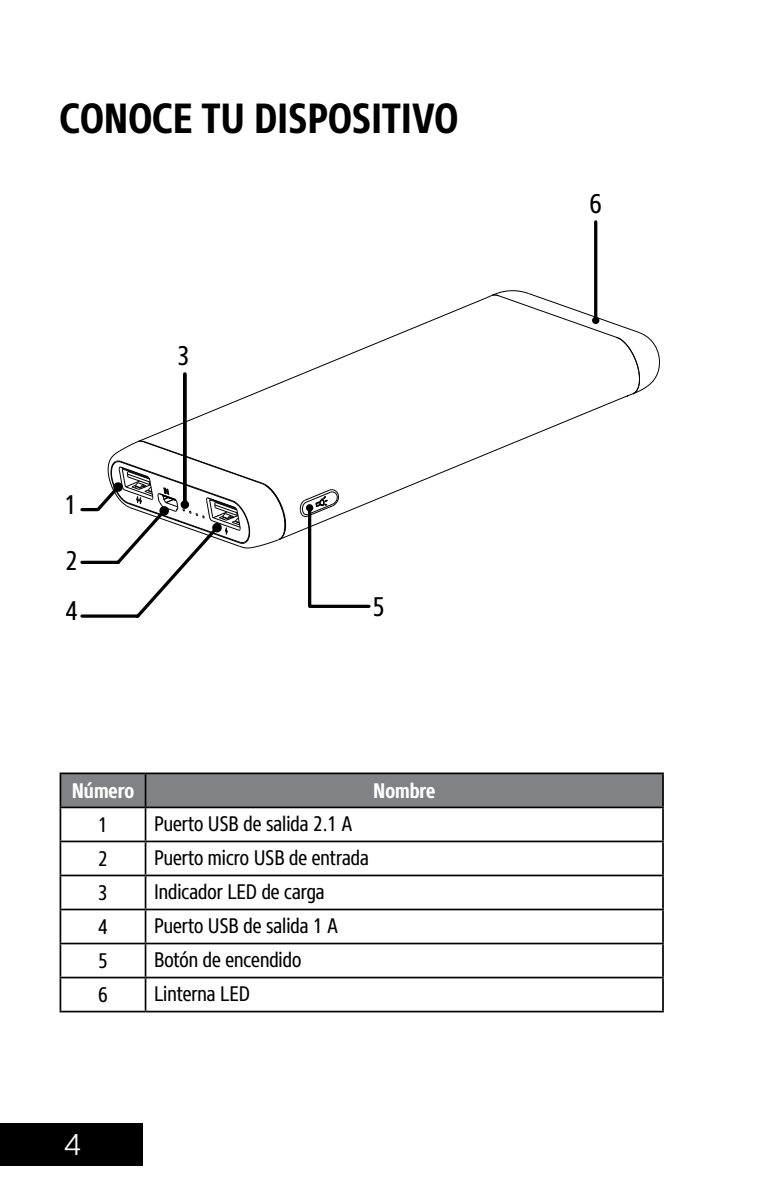
<style>
.page{position:relative;width:766px;height:1191px;background:#fff}
.page>*{position:absolute;margin:0;border:0;box-sizing:border-box;transform-origin:0 0}
.t1{font:700 42px "Core Sans N67 Cn";color:#000}
.t2{font:300 30px "Core Sans N35";color:#fff}
.t3{font:27px/50.7px "Core Sans N47 Cn";color:#000}
.t4{font:21px "Core Sans N47 Cn";color:#000}
.t5{font:700 21px "Core Sans N67 Cn";color:#fff}
</style>
<div class="page">
<div style="left:0;top:1123px;width:143px;height:42px;background:#000"></div>
<hr style="left:594px;top:222px;width:3px;height:98px;background:#000">
<svg style="left:140px;top:298px;width:344px;height:142px"></svg>
<svg style="left:278px;top:395px;width:348px;height:143px"></svg>
<svg style="left:484px;top:290px;width:176px;height:107px"></svg>
<svg style="left:299px;top:488px;width:73px;height:120px"></svg>
<svg style="left:80px;top:440px;width:206px;height:178px"></svg>
<div style="left:61px;top:774px;width:601px;height:32px;background:#808285"></div>
<hr style="left:60px;top:772px;width:85px;height:2px;background:#000">
<hr style="left:60px;top:774px;width:1px;height:32px;background:#000">
<hr style="left:145px;top:772px;width:518px;height:2px;background:#000">
<hr style="left:145px;top:774px;width:1px;height:32px;background:#000">
<hr style="left:662px;top:774px;width:1px;height:32px;background:#000">
<hr style="left:60px;top:806px;width:85px;height:2px;background:#000">
<hr style="left:60px;top:808px;width:1px;height:32px;background:#000">
<hr style="left:145px;top:806px;width:518px;height:2px;background:#000">
<hr style="left:145px;top:808px;width:1px;height:32px;background:#000">
<hr style="left:662px;top:808px;width:1px;height:32px;background:#000">
<hr style="left:60px;top:840px;width:85px;height:2px;background:#000">
<hr style="left:60px;top:842px;width:1px;height:32px;background:#000">
<hr style="left:145px;top:840px;width:518px;height:2px;background:#000">
<hr style="left:145px;top:842px;width:1px;height:32px;background:#000">
<hr style="left:662px;top:842px;width:1px;height:32px;background:#000">
<hr style="left:60px;top:874px;width:85px;height:2px;background:#000">
<hr style="left:60px;top:876px;width:1px;height:32px;background:#000">
<hr style="left:145px;top:874px;width:518px;height:2px;background:#000">
<hr style="left:145px;top:876px;width:1px;height:32px;background:#000">
<hr style="left:662px;top:876px;width:1px;height:32px;background:#000">
<hr style="left:60px;top:908px;width:85px;height:2px;background:#000">
<hr style="left:60px;top:910px;width:1px;height:32px;background:#000">
<hr style="left:145px;top:908px;width:518px;height:2px;background:#000">
<hr style="left:145px;top:910px;width:1px;height:32px;background:#000">
<hr style="left:662px;top:910px;width:1px;height:32px;background:#000">
<hr style="left:60px;top:942px;width:85px;height:2px;background:#000">
<hr style="left:60px;top:944px;width:1px;height:32px;background:#000">
<hr style="left:145px;top:942px;width:518px;height:2px;background:#000">
<hr style="left:145px;top:944px;width:1px;height:32px;background:#000">
<hr style="left:662px;top:944px;width:1px;height:32px;background:#000">
<hr style="left:60px;top:976px;width:85px;height:2px;background:#000">
<hr style="left:60px;top:978px;width:1px;height:32px;background:#000">
<hr style="left:145px;top:976px;width:518px;height:2px;background:#000">
<hr style="left:145px;top:978px;width:1px;height:32px;background:#000">
<hr style="left:662px;top:978px;width:1px;height:32px;background:#000">
<hr style="left:60px;top:1010px;width:85px;height:2px;background:#000">
<hr style="left:145px;top:1010px;width:518px;height:2px;background:#000">
<h1 class="t1" style="left:60px;top:91px;width:400px">CONOCE TU DISPOSITIVO</h1>
<p class="t3" style="left:64px;top:479px;width:14px">1</p>
<p class="t3" style="left:65px;top:535px;width:14px">2<br>4</p>
<p class="t3" style="left:177px;top:331px;width:14px">3</p>
<p class="t3" style="left:372px;top:581px;width:14px">5</p>
<p class="t5" style="left:72px;top:777px;width:64px">NÚMERO</p>
<p class="t5" style="left:373px;top:777px;width:64px">NOMBRE</p>
<p class="t4" style="left:98px;top:811px;width:11px">1</p>
<p class="t4" style="left:154px;top:810px;width:200px">Puerto USB de salida 2.1 A</p>
<p class="t4" style="left:98px;top:845px;width:11px">2</p>
<p class="t4" style="left:154px;top:844px;width:216px">Puerto micro USB de entrada</p>
<p class="t4" style="left:98px;top:879px;width:11px">3</p>
<p class="t4" style="left:154px;top:878px;width:172px">Indicador LED de carga</p>
<p class="t4" style="left:98px;top:913px;width:11px">4</p>
<p class="t4" style="left:154px;top:912px;width:185px">Puerto USB de salida 1 A</p>
<p class="t4" style="left:98px;top:947px;width:11px">5</p>
<p class="t4" style="left:154px;top:946px;width:149px">Botón de encendido</p>
<p class="t4" style="left:98px;top:981px;width:11px">6</p>
<p class="t4" style="left:154px;top:980px;width:97px">Linterna LED</p>
<h2 class="t2" style="left:64px;top:1125px;width:19px">4</h2>
<p class="t3" style="left:589px;top:178px;width:14px">6</p>
</div>
